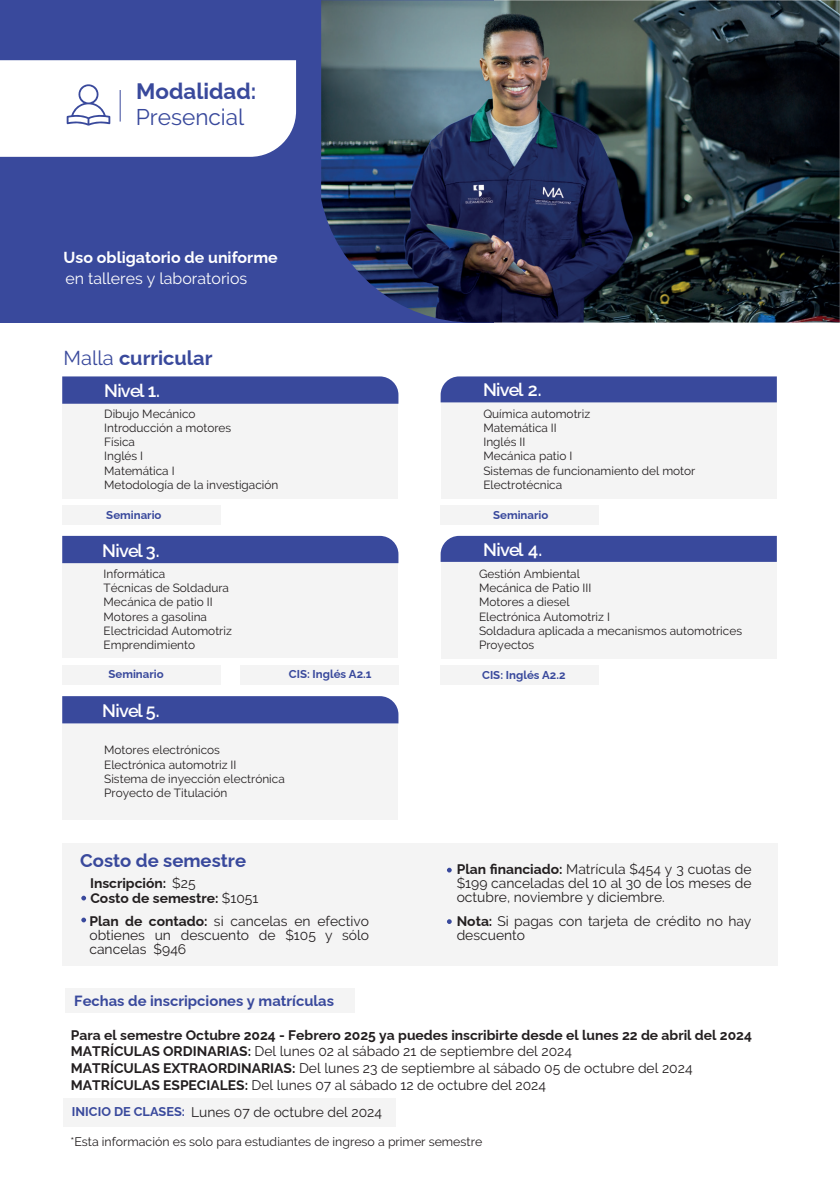
<style>
.page{position:relative;width:840px;height:1191px;background:#fff}
.page>*{position:absolute;margin:0;border:0;box-sizing:border-box;transform-origin:0 0}
.t1{font:22.6px "Raleway";color:#39499c}
.t2{font:700 22.4px "Raleway";color:#39499c}
.t3{font:700 20px "Raleway";color:#39499c}
.t4{font:700 18.4px "Raleway";color:#39499c}
.t5{font:600 18px "Raleway";letter-spacing:-.04em;color:#fff}
.t6{font:700 16px "Raleway";color:#fff}
.t7{font:16px "Raleway";color:#fff}
.t8{font:700 14.8px "Raleway";color:#39499c}
.t9{font:700 13.8px/16.6px "Raleway";color:#231f20}
.t10{font:13.8px/14px "Raleway";color:#231f20;text-align:justify}
.t11{font:12.4px "Raleway";color:#231f20}
.t12{font:11.8px/14.2px "Raleway";color:#231f20}
.t13{font:700 11.4px "Raleway";color:#39499c}
.s1{font-weight:400}
.s2{font-weight:700}
.s3{font-weight:700;font-size:12.8px;color:#39499c}
</style>
<div class="page">
<div style="left:440px;top:505px;width:158px;height:19px;background:#f4f4f4"></div>
<div style="left:440px;top:665px;width:158px;height:19px;background:#f4f4f4"></div>
<div style="left:63px;top:505px;width:158px;height:19px;background:#f4f4f4"></div>
<div style="left:63px;top:665px;width:158px;height:19px;background:#f4f4f4"></div>
<div style="left:240px;top:665px;width:158px;height:19px;background:#f4f4f4"></div>
<div style="left:440px;top:562px;width:336px;height:96px;background:#f4f4f4"></div>
<div style="left:440px;top:402px;width:336px;height:97px;background:#f4f4f4"></div>
<div style="left:62px;top:404px;width:336px;height:95px;background:#f4f4f4"></div>
<div style="left:62px;top:562px;width:336px;height:96px;background:#f4f4f4"></div>
<div style="left:62px;top:724px;width:336px;height:95px;background:#f4f4f4"></div>
<div style="left:440px;top:536px;width:336px;height:26px;background:#39499c"></div>
<div style="left:440px;top:376px;width:336px;height:26px;background:#39499c"></div>
<svg style="left:62px;top:376px;width:336px;height:28px;background:#3f4e9f"></svg>
<div style="left:62px;top:536px;width:336px;height:27px;background:#39499c"></div>
<div style="left:62px;top:696px;width:336px;height:27px;background:#39499c"></div>
<div style="left:65px;top:988px;width:289px;height:25px;background:#f4f4f4"></div>
<div style="left:64px;top:1098px;width:332px;height:28px;background:#f4f4f4"></div>
<div style="left:0;top:0;width:493px;height:323px;background:#39499c"></div>
<img style="left:321px;top:0;width:518px;height:322px">
<div style="left:0;top:60px;width:296px;height:97px;background:#fff"></div>
<div style="left:62px;top:842px;width:715px;height:123px;background:#f4f4f4"></div>
<svg style="left:447px;top:867px;width:4px;height:5px"></svg>
<svg style="left:447px;top:919px;width:4px;height:5px"></svg>
<svg style="left:81px;top:895px;width:5px;height:5px"></svg>
<svg style="left:81px;top:917px;width:5px;height:5px"></svg>
<h2 class="t2" style="left:136px;top:78px;width:121px">Modalidad:</h2>
<h1 class="t1" style="left:136px;top:104px;width:110px">Presencial</h1>
<h3 class="t6" style="left:64px;top:248px;width:215px">Uso obligatorio de uniforme</h3>
<h3 class="t7" style="left:65px;top:269px;width:183px">en talleres y laboratorios</h3>
<h3 class="t3" style="left:64px;top:346px;width:150px"><span class="s1">Malla</span> curricular</h3>
<h3 class="t5" style="left:104px;top:379px;width:57px">Nivel 1.</h3>
<h3 class="t5" style="left:482px;top:379px;width:60px">Nivel 2.</h3>
<p class="t12" style="left:104px;top:406px;width:175px">Dibujo Mecánico<br>Introducción a motores<br>Física<br>Inglés I<br>Matemática I<br>Metodología de la investigación</p>
<p class="t12" style="left:483px;top:406px;width:213px">Química automotriz<br>Matemática II<br>Inglés II<br>Mecánica patio I<br>Sistemas de funcionamiento del motor<br>Electrotécnica</p>
<p class="t13" style="left:106px;top:508px;width:57px">Seminario</p>
<p class="t13" style="left:493px;top:508px;width:57px">Seminario</p>
<h3 class="t5" style="left:102px;top:540px;width:59px">Nivel 3.</h3>
<h3 class="t5" style="left:483px;top:539px;width:60px">Nivel 4.</h3>
<p class="t12" style="left:103px;top:567px;width:130px">Informática<br>Técnicas de Soldadura<br>Mecánica de patio II<br>Motores a gasolina<br>Electricidad Automotriz<br>Emprendimiento</p>
<p class="t12" style="left:479px;top:567px;width:264px">Gestión Ambiental<br>Mecánica de Patio III<br>Motores a diesel<br>Electrónica Automotriz I<br>Soldadura aplicada a mecanismos automotrices<br>Proyectos</p>
<p class="t13" style="left:108px;top:667px;width:57px">Seminario</p>
<p class="t13" style="left:289px;top:667px;width:84px">CIS: Inglés A2.1</p>
<p class="t13" style="left:482px;top:668px;width:85px">CIS: Inglés A2.2</p>
<h3 class="t5" style="left:102px;top:700px;width:59px">Nivel 5.</h3>
<p class="t12" style="left:104px;top:743px;width:182px">Motores electrónicos<br>Electrónica automotriz II<br>Sistema de inyección electrónica<br>Proyecto de Titulación</p>
<h3 class="t4" style="left:80px;top:849px;width:167px">Costo de semestre</h3>
<p class="t9" style="left:90px;top:875px;width:107px">Inscripción: <span class="s1">$25</span></p>
<p class="t10" style="left:89px;top:914px;width:281px"><span class="s2">Plan de contado:</span> si cancelas en efectivo obtienes un descuento de $105 y sólo cancelas $946</p>
<p class="t9" style="left:90px;top:889px;width:169px">Costo de semestre: <span class="s1">$1051</span></p>
<p class="t10" style="left:456px;top:862px;width:296px"><span class="s2">Plan financiado:</span> Matrícula $454 y 3 cuotas de $199 canceladas del 10 al 30 de los meses de octubre, noviembre y diciembre.</p>
<p class="t10" style="left:456px;top:914px;width:296px"><span class="s2">Nota:</span> Si pagas con tarjeta de crédito no hay descuento</p>
<p class="t8" style="left:74px;top:992px;width:261px">Fechas de inscripciones y matrículas</p>
<p class="t9" style="left:71px;top:1026px;width:682px">Para el semestre Octubre 2024 - Febrero 2025 ya puedes inscribirte desde el lunes 22 de abril del 2024<br>MATRÍCULAS ORDINARIAS: <span class="s1">Del lunes 02 al sábado 21 de septiembre del 2024<br></span>MATRÍCULAS EXTRAORDINARIAS: <span class="s1">Del lunes 23 de septiembre al sábado 05 de octubre del 2024<br></span>MATRÍCULAS ESPECIALES: <span class="s1">Del lunes 07 al sábado 12 de octubre del 2024</span></p>
<p class="t10" style="left:72px;top:1105px;width:311px"><span class="s3">INICIO DE CLASES:</span> Lunes 07 de octubre del 2024</p>
<p class="t11" style="left:70px;top:1134px;width:413px">*Esta información es solo para estudiantes de ingreso a primer semestre</p>
</div>
